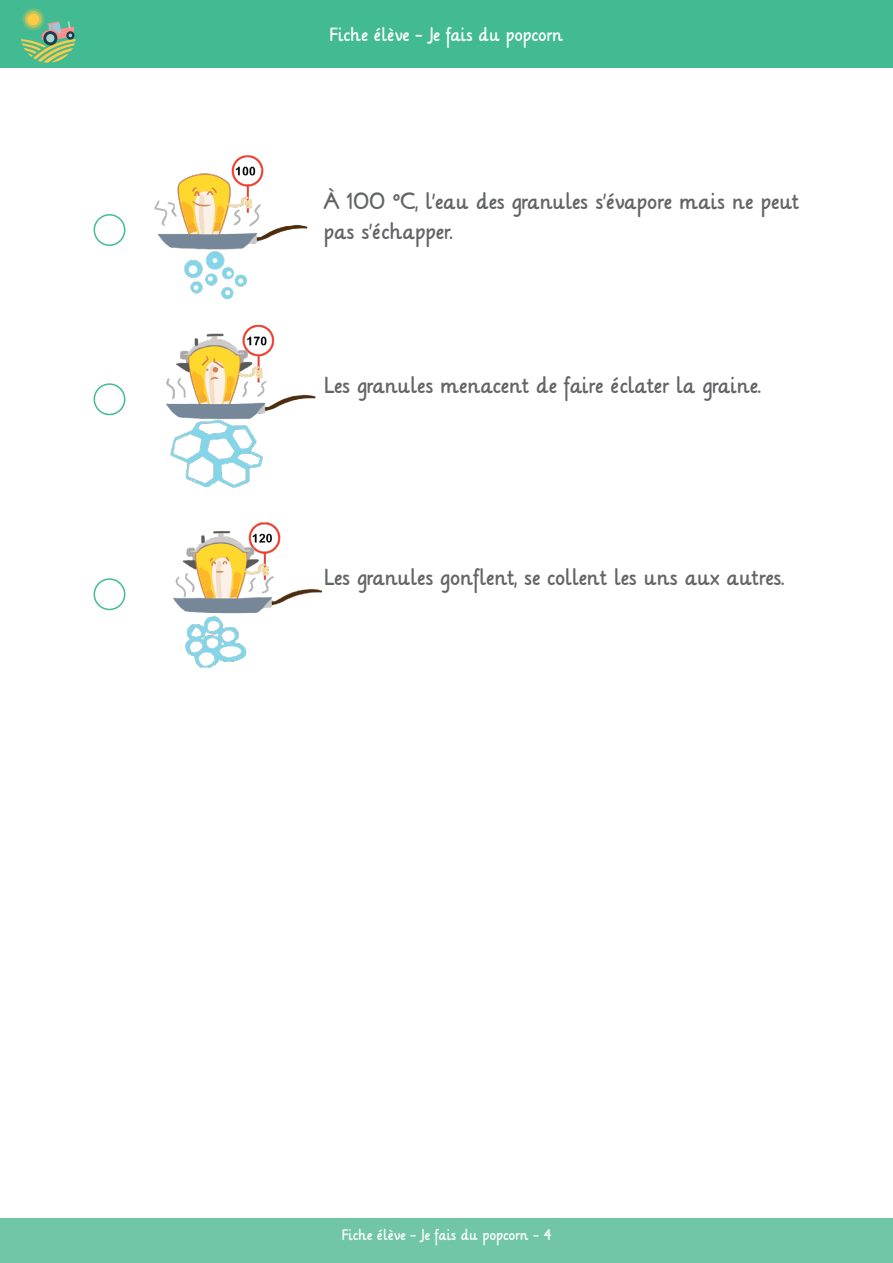
<style>
.page{position:relative;width:893px;height:1263px;background:#fff}
.page>*{position:absolute;margin:0;border:0;box-sizing:border-box;transform-origin:0 0}
.t1{font:18px/30px "Lilly";color:#636466}
.t2{font:15px "Lilly";color:#fff}
.t3{font:12px "Lilly";color:#fff}
</style>
<div class="page">
<div style="left:0;top:0;width:893px;height:68px;background:#42bb93"></div>
<div style="left:0;top:1218px;width:893px;height:45px;background:#71c6a5"></div>
<svg style="left:22px;top:8px;width:22px;height:22px"></svg>
<svg style="left:25px;top:11px;width:17px;height:17px"></svg>
<div style="left:27px;top:14px;width:12px;height:11px;background:#ffca46;border-radius:50%"></div>
<svg style="left:21px;top:21px;width:55px;height:42px"></svg>
<div style="left:46px;top:34px;width:9px;height:8px;background:#a8d7d1;border-radius:50%"></div>
<div style="left:94px;top:214px;width:31px;height:32px;border:2px solid #42bb93;border-radius:50%"></div>
<div style="left:94px;top:383px;width:31px;height:32px;border:2px solid #42bb93;border-radius:50%"></div>
<div style="left:94px;top:578px;width:31px;height:32px;border:2px solid #42bb93;border-radius:50%"></div>
<img style="left:154px;top:155px;width:154px;height:145px">
<img style="left:166px;top:325px;width:150px;height:163px">
<img style="left:173px;top:522px;width:149px;height:146px">
<p class="t2" style="left:330px;top:22px;width:235px">Fiche élève - Je fais du popcorn</p>
<p class="t1" style="left:324px;top:186px;width:477px">À 100 °C, l’eau des granules s’évapore mais ne peut pas s’échapper.</p>
<p class="t1" style="left:324px;top:370px;width:438px">Les granules menacent de faire éclater la graine.</p>
<p class="t1" style="left:324px;top:563px;width:462px">Les granules gonflent, se collent les uns aux autres.</p>
<p class="t3" style="left:342px;top:1225px;width:211px">Fiche élève - Je fais du popcorn - 4</p>
</div>
